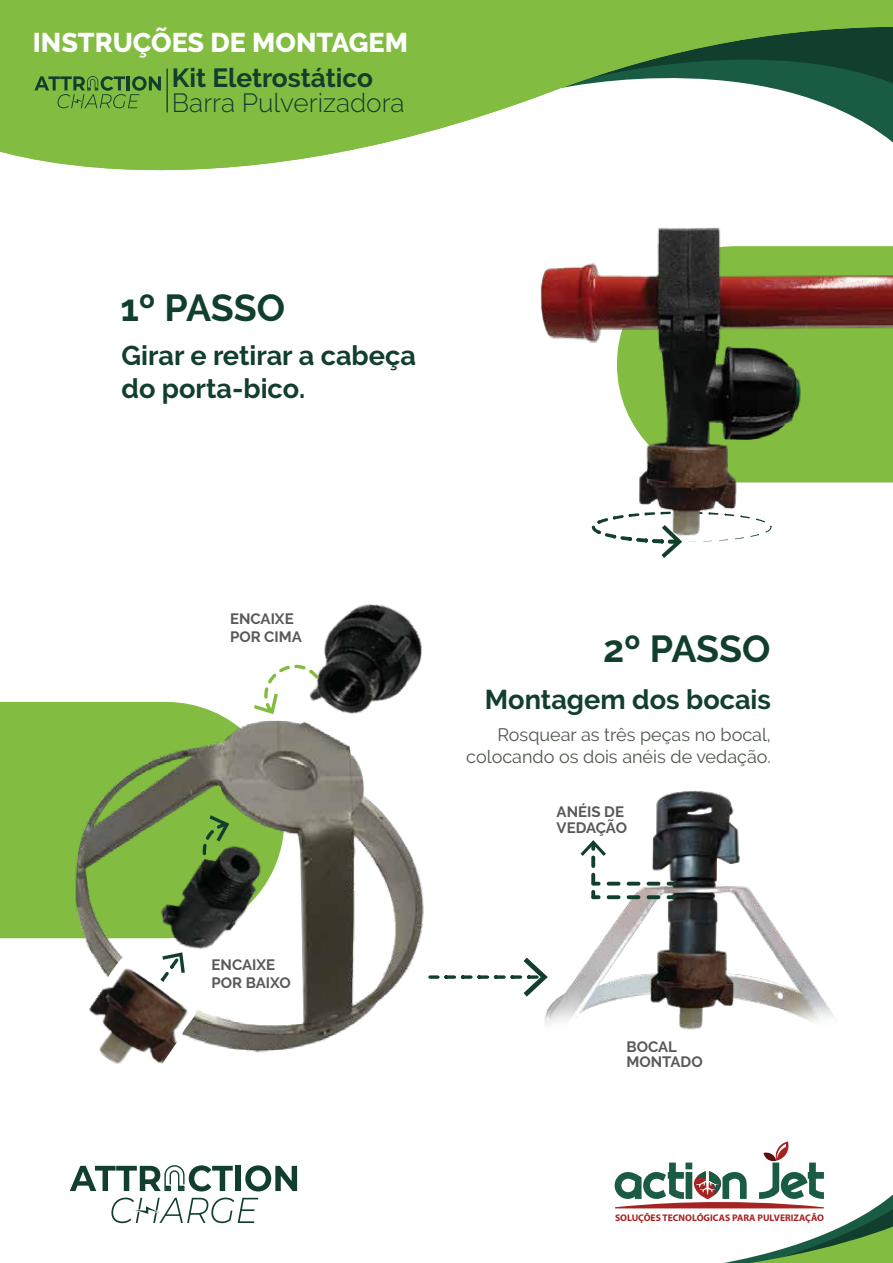
<style>
.page{position:relative;width:893px;height:1263px;background:#fff}
.page>*{position:absolute;margin:0;border:0;box-sizing:border-box;transform-origin:0 0}
.t1{font:700 37.5px "Raleway";color:#123f2d}
.t2{font:700 27.15px/32.5px "Raleway";color:#123f2d}
.t3{font:800 27px "Raleway";color:#fff}
.t4{font:300 26.25px "Raleway";color:#123f2d}
.t5{font:700 26.25px "Raleway";color:#123f2d}
.t6{font:18px/22.5px "Raleway";color:#4e574d;text-align:right}
.t7{font:700 15px/18px "Raleway";color:#58595b}
.t8{font:700 9.6px "Myriad Pro";color:#a62323}
</style>
<div class="page">
<svg style="left:0;top:0;width:893px;height:171px;fill:#82bd41"></svg>
<div style="left:0;top:702px;width:200px;height:236px;background:#82bd41"></div>
<svg style="left:661px;top:545px;width:18px;height:13px"></svg>
<svg style="left:614px;top:1141px;width:279px;height:122px"></svg>
<img style="left:540px;top:227px;width:353px;height:318px">
<img style="left:52px;top:707px;width:378px;height:346px">
<img style="left:144px;top:797px;width:153px;height:184px">
<img style="left:269px;top:604px;width:161px;height:156px">
<svg style="left:78px;top:951px;width:121px;height:102px"></svg>
<img style="left:72px;top:962px;width:124px;height:102px">
<img style="left:544px;top:790px;width:292px;height:240px">
<hr style="left:167px;top:69px;width:1px;height:43px;background:#123f2d">
<svg style="left:34px;top:76px;width:127px;height:32px;background:#659d3b"></svg>
<svg style="left:430px;top:957px;width:118px;height:39px"></svg>
<svg style="left:254px;top:665px;width:65px;height:49px"></svg>
<div style="left:236px;top:1166px;width:5px;height:25px;background:#123f2d"></div>
<svg style="left:245px;top:1165px;width:52px;height:26px"></svg>
<svg style="left:70px;top:1165px;width:163px;height:26px"></svg>
<svg style="left:111px;top:1197px;width:147px;height:26px"></svg>
<svg style="left:668px;top:882px;width:6px;height:4px"></svg>
<svg style="left:668px;top:895px;width:6px;height:4px"></svg>
<svg style="left:580px;top:840px;width:78px;height:59px"></svg>
<h3 class="t3" style="left:33px;top:27px;width:377px">INSTRUÇÕES DE MONTAGEM</h3>
<h3 class="t5" style="left:172px;top:63px;width:203px">Kit Eletrostático</h3>
<h3 class="t4" style="left:172px;top:88px;width:234px">Barra Pulverizadora</h3>
<h1 class="t1" style="left:120px;top:286px;width:166px">1º PASSO</h1>
<h2 class="t2" style="left:122px;top:340px;width:296px">Girar e retirar a cabeça do porta-bico.</h2>
<p class="t7" style="left:230px;top:609px;width:73px">ENCAIXE<br>POR CIMA</p>
<p class="t7" style="left:212px;top:956px;width:81px">ENCAIXE<br>POR BAIXO</p>
<h1 class="t1" style="left:603px;top:627px;width:169px">2º PASSO</h1>
<h2 class="t2" style="left:485px;top:684px;width:288px">Montagem dos bocais</h2>
<p class="t6" style="left:466px;top:723px;width:306px">Rosquear as três peças no bocal, colocando os dois anéis de vedação.</p>
<p class="t7" style="left:557px;top:803px;width:72px;line-height:16.5px">ANÉIS DE<br>VEDAÇÃO</p>
<p class="t7" style="left:626px;top:1039px;width:78px;line-height:15px">BOCAL<br>MONTADO</p>
<p class="t8" style="left:615px;top:1211px;width:211px">SOLUÇÕES TECNOLÓGICAS PARA PULVERIZAÇÃO</p>
</div>
